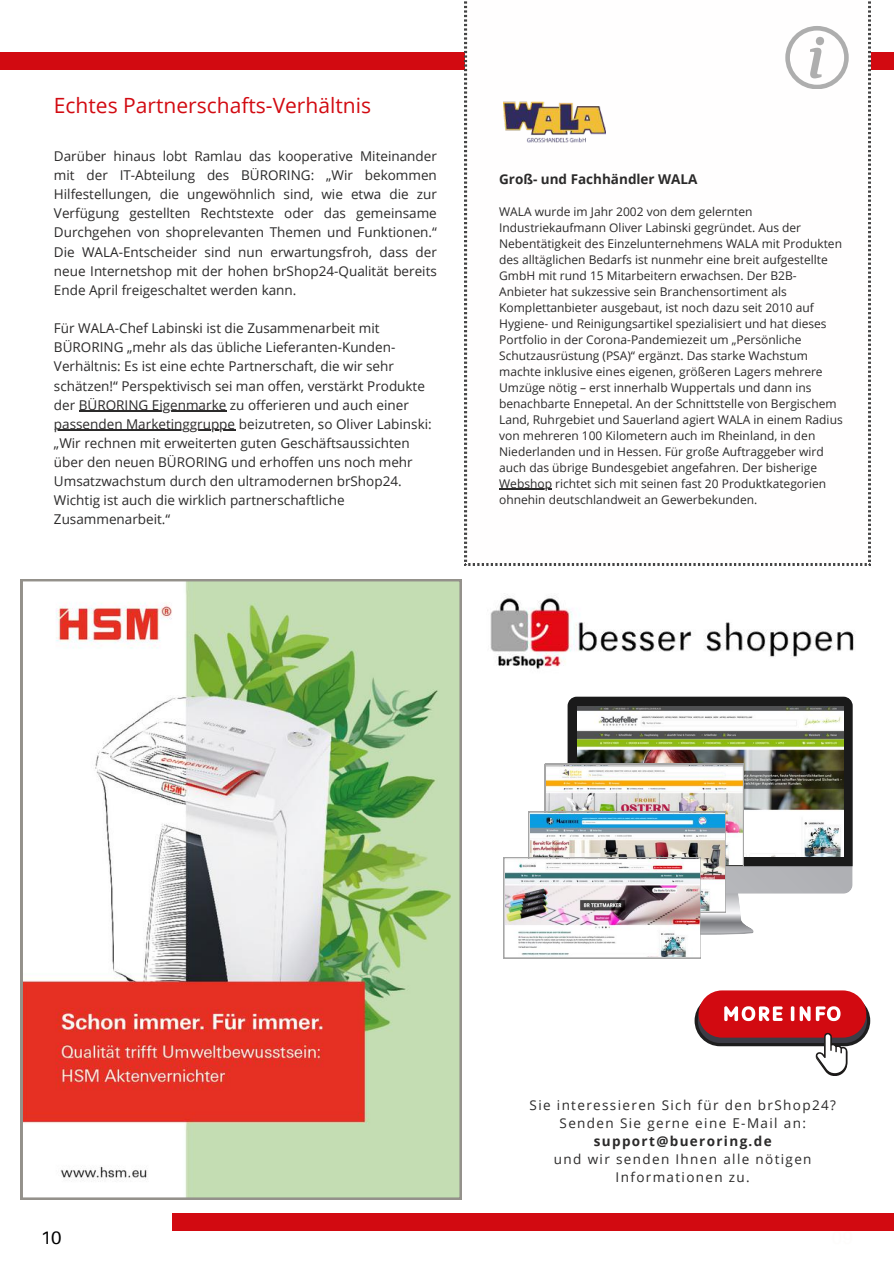
<style>
.page{position:relative;width:894px;height:1264px;background:#fff}
.page>*{position:absolute;margin:0;border:0;box-sizing:border-box;transform-origin:0 0}
.t1{font:21px "Open Sans";color:#d20a11}
.t2{font:18px "Aileron";color:#000}
.t3{font:13.5px/19px "Open Sans";color:#2b2a2a;text-align:justify}
.t4{font:13.5px/18px "Open Sans";letter-spacing:.1em;color:#2b2a2a;text-align:center}
.t5{font:700 13.5px "Open Sans";color:#2b2a2a}
.t6{font:700 13.5px "Open Sans";letter-spacing:.1em;color:#2b2a2a}
.t7{font:12px/16px "Open Sans";color:#2b2a2a}
</style>
<div class="page">
<div style="left:172px;top:1213px;width:721px;height:17px;background:#d20a11"></div>
<div style="left:0;top:52px;width:893px;height:17px;background:#d20a11"></div>
<img style="left:21px;top:579px;width:440px;height:620px">
<svg style="left:464px;top:1px;width:405px;height:564px"></svg>
<img style="left:503px;top:101px;width:102px;height:42px">
<svg style="left:785px;top:26px;width:63px;height:63px"></svg>
<hr style="left:79px;top:411px;width:147px;height:1px;background:#2b2a2a">
<hr style="left:54px;top:430px;width:181px;height:1px;background:#2b2a2a">
<hr style="left:499px;top:489px;width:53px;height:1px;background:#2b2a2a">
<svg style="left:567px;top:696px;width:285px;height:170px;background:#2b2b2a"></svg>
<img style="left:577px;top:706px;width:266px;height:150px">
<img style="left:503px;top:764px;width:250px;height:194px">
<img style="left:490px;top:593px;width:366px;height:76px">
<div style="left:698px;top:990px;width:168px;height:47px;background:#d20a11;border-radius:24px"></div>
<svg style="left:694px;top:995px;width:175px;height:80px"></svg>
<h1 class="t1" style="left:54px;top:91px;width:318px">Echtes Partnerschafts-Verhältnis</h1>
<p class="t3" style="left:54px;top:146px;width:384px">Darüber hinaus lobt Ramlau das kooperative Miteinander mit der IT-Abteilung des BÜRORING: „Wir bekommen Hilfestellungen, die ungewöhnlich sind, wie etwa die zur Verfügung gestellten Rechtstexte oder das gemeinsame Durchgehen von shoprelevanten Themen und Funktionen.“ Die WALA-Entscheider sind nun erwartungsfroh, dass der neue Internetshop mit der hohen brShop24-Qualität bereits Ende April freigeschaltet werden kann.</p>
<p class="t3" style="left:54px;top:318px;width:379px;text-align:left">Für WALA-Chef Labinski ist die Zusammenarbeit mit BÜRORING „mehr als das übliche Lieferanten-Kunden-Verhältnis: Es ist eine echte Partnerschaft, die wir sehr schätzen!“ Perspektivisch sei man offen, verstärkt Produkte der BÜRORING Eigenmarke zu offerieren und auch einer passenden Marketinggruppe beizutreten, so Oliver Labinski: „Wir rechnen mit erweiterten guten Geschäftsaussichten über den neuen BÜRORING und erhoffen uns noch mehr Umsatzwachstum durch den ultramodernen brShop24.<br>Wichtig ist auch die wirklich partnerschaftliche Zusammenarbeit.“</p>
<p class="t5" style="left:499px;top:169px;width:200px">Groß- und Fachhändler WALA</p>
<p class="t7" style="left:499px;top:203px;width:345px">WALA wurde im Jahr 2002 von dem gelernten Industriekaufmann Oliver Labinski gegründet. Aus der Nebentätigkeit des Einzelunternehmens WALA mit Produkten des alltäglichen Bedarfs ist nunmehr eine breit aufgestellte GmbH mit rund 15 Mitarbeitern erwachsen. Der B2B-Anbieter hat sukzessive sein Branchensortiment als Komplettanbieter ausgebaut, ist noch dazu seit 2010 auf Hygiene- und Reinigungsartikel spezialisiert und hat dieses Portfolio in der Corona-Pandemiezeit um „Persönliche Schutzausrüstung (PSA)“ ergänzt. Das starke Wachstum machte inklusive eines eigenen, größeren Lagers mehrere Umzüge nötig – erst innerhalb Wuppertals und dann ins benachbarte Ennepetal. An der Schnittstelle von Bergischem Land, Ruhrgebiet und Sauerland agiert WALA in einem Radius von mehreren 100 Kilometern auch im Rheinland, in den Niederlanden und in Hessen. Für große Auftraggeber wird auch das übrige Bundesgebiet angefahren. Der bisherige Webshop richtet sich mit seinen fast 20 Produktkategorien ohnehin deutschlandweit an Gewerbekunden.</p>
<h2 class="t2" style="left:41px;top:1226px;width:22px">10</h2>
<p class="t4" style="left:529px;top:1095px;width:308px">Sie interessieren Sich für den brShop24?<br>Senden Sie gerne eine E-Mail an:</p>
<p class="t6" style="left:593px;top:1131px;width:179px">support@bueroring.de</p>
<p class="t4" style="left:553px;top:1149px;width:259px">und wir senden Ihnen alle nötigen<br>Informationen zu.</p>
</div>
